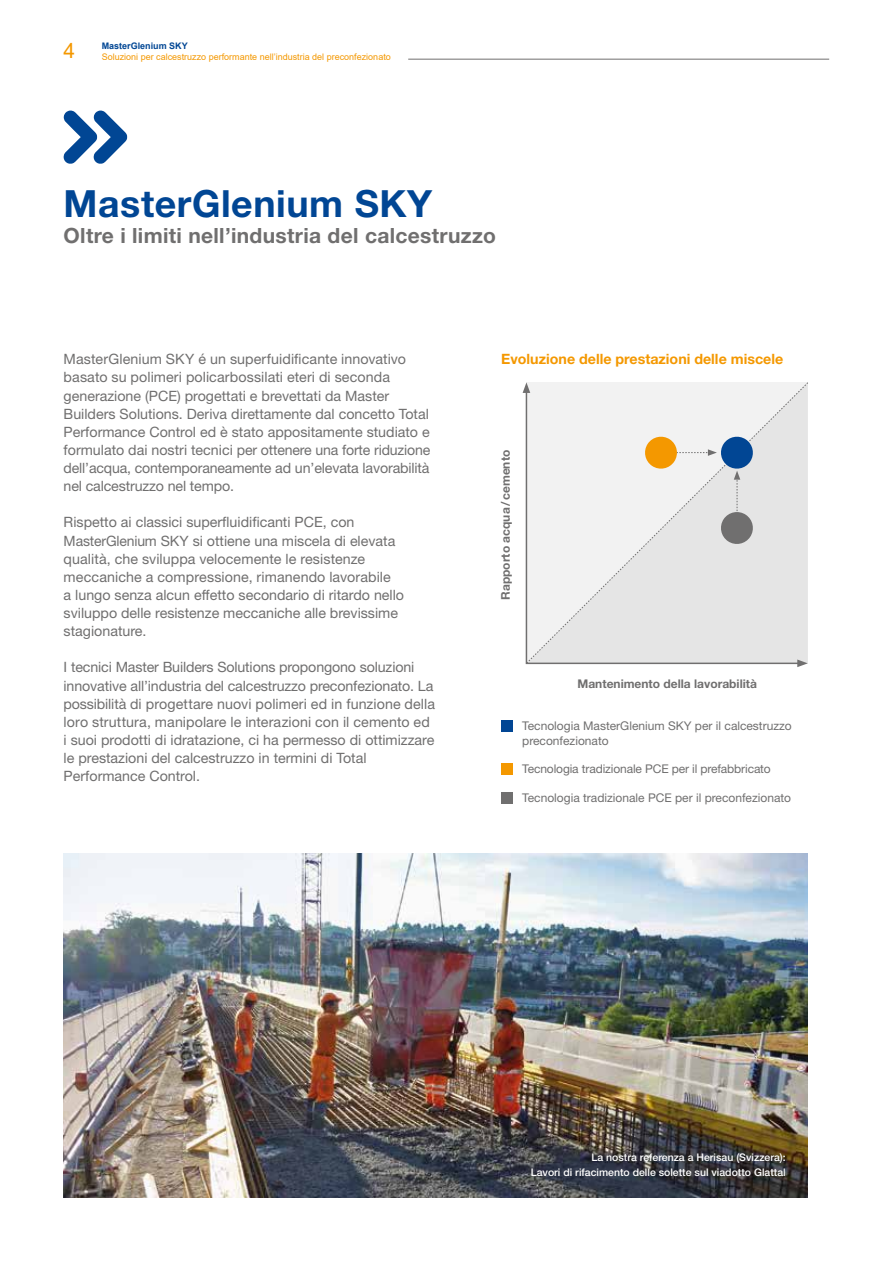
<style>
.page{position:relative;width:893px;height:1263px;background:#fff}
.page>*{position:absolute;margin:0;border:0;box-sizing:border-box;transform-origin:0 0}
.t1{font:700 37.5px "Helvetica Neue LT Std";letter-spacing:.015em;color:#014694}
.t2{font:700 21px "Helvetica Neue LT Std";letter-spacing:.015em;color:#706f6f}
.t3{font:21px "Arial";color:#f49800}
.t4{font:14.25px/18.1px "Helvetica Neue LT Std";color:#706f6f}
.t5{font:700 14.25px "Helvetica Neue LT Std";color:#f49800}
.t6{font:12px/15px "Helvetica Neue LT Std";color:#706f6f}
.t7{font:700 12px "Helvetica Neue LT Std";color:#706f6f}
.t8{font:500 10.5px/14.9px "Helvetica Neue LT Std";color:#fff;text-align:right}
.t9{font:9px "Arial";color:#f49800}
.t10{font:700 9px "Arial";color:#014694}
</style>
<div class="page">
<hr style="left:408px;top:59px;width:421px;height:1px;background:#706f6f">
<svg style="left:63px;top:111px;width:64px;height:53px"></svg>
<svg style="left:797px;top:664px;width:9px;height:3px"></svg>
<svg style="left:523px;top:384px;width:3px;height:9px"></svg>
<svg style="left:526px;top:382px;width:282px;height:282px"></svg>
<svg style="left:643px;top:434px;width:112px;height:112px"></svg>
<div style="left:501px;top:720px;width:12px;height:11px;background:#014694"></div>
<div style="left:501px;top:763px;width:12px;height:11px;background:#f49800"></div>
<div style="left:501px;top:792px;width:12px;height:12px;background:#706f6f"></div>
<img style="left:64px;top:854px;width:744px;height:344px">
<h2 class="t3" style="left:64px;top:36px;width:13px">4</h2>
<p class="t10" style="left:102px;top:39px;width:88px">MasterGlenium SKY</p>
<p class="t9" style="left:102px;top:50px;width:291px">Soluzioni per calcestruzzo performante nell’industria del preconfezionato</p>
<h1 class="t1" style="left:64px;top:180px;width:370px">MasterGlenium SKY</h1>
<h2 class="t2" style="left:64px;top:222px;width:434px">Oltre i limiti nell’industria del calcestruzzo</h2>
<p class="t4" style="left:64px;top:350px;width:368px">MasterGlenium SKY é un superfuidificante innovativo basato su polimeri policarbossilati eteri di seconda generazione (PCE) progettati e brevettati da Master Builders Solutions. Deriva direttamente dal concetto Total Performance Control ed è stato appositamente studiato e formulato dai nostri tecnici per ottenere una forte riduzione dell’acqua, contemporaneamente ad un’elevata lavorabilità nel calcestruzzo nel tempo.</p>
<p class="t4" style="left:64px;top:513px;width:342px">Rispetto ai classici superfluidificanti PCE, con MasterGlenium SKY si ottiene una miscela di elevata qualità, che sviluppa velocemente le resistenze meccaniche a compressione, rimanendo lavorabile<br>a lungo senza alcun effetto secondario di ritardo nello sviluppo delle resistenze meccaniche alle brevissime stagionature.</p>
<p class="t4" style="left:64px;top:658px;width:373px">I tecnici Master Builders Solutions propongono soluzioni innovative all’industria del calcestruzzo preconfezionato. La possibilità di progettare nuovi polimeri ed in funzione della loro struttura, manipolare le interazioni con il cemento ed i suoi prodotti di idratazione, ci ha permesso di ottimizzare le prestazioni del calcestruzzo in termini di Total Performance Control.</p>
<p class="t5" style="left:501px;top:350px;width:283px">Evoluzione delle prestazioni delle miscele</p>
<p class="t7" style="left:498px;top:600px;width:151px;rotate:-90deg">Rapporto acqua/cemento</p>
<p class="t7" style="left:578px;top:677px;width:181px">Mantenimento della lavorabilità</p>
<p class="t6" style="left:522px;top:718px;width:271px">Tecnologia MasterGlenium SKY per il calcestruzzo preconfezionato</p>
<p class="t6" style="left:522px;top:761px;width:250px">Tecnologia tradizionale PCE per il prefabbricato</p>
<p class="t6" style="left:522px;top:790px;width:270px">Tecnologia tradizionale PCE per il preconfezionato</p>
<p class="t8" style="left:531px;top:1150px;width:257px">La nostra referenza a Herisau (Svizzera):<br>Lavori di rifacimento delle solette sul viadotto Glattal</p>
</div>
